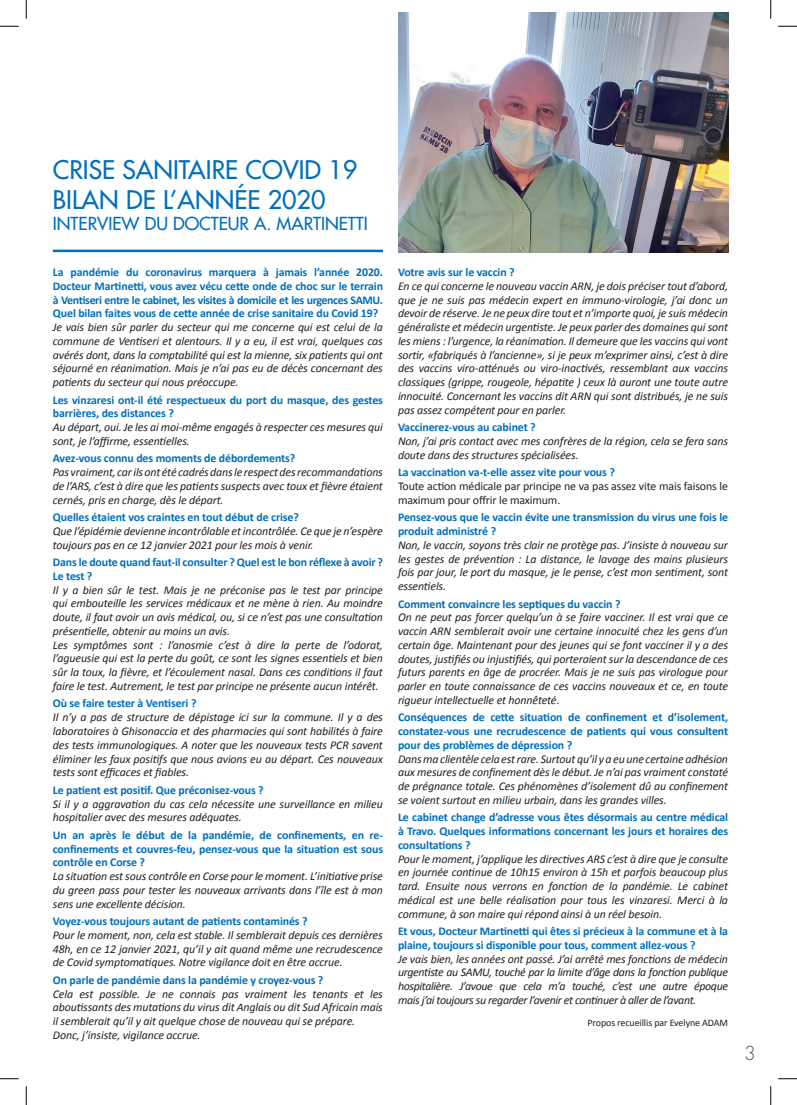
<style>
.page{position:relative;width:797px;height:1105px;background:#fff}
.page>*{position:absolute;margin:0;border:0;box-sizing:border-box;transform-origin:0 0}
.t1{font:25px/30px "Futura";color:#006fba}
.t2{font:300 18.75px "Futura";color:#4e4f50}
.t3{font:17.5px "Futura";color:#006fba}
.t4{font:italic 11.88px/13.8px "Calibri";letter-spacing:-.01em;color:#231f20;text-align:justify}
.t5{font:700 11.88px/13.8px "Calibri";letter-spacing:-.01em;color:#006fba;text-align:justify}
.t6{font:11.88px/13.8px "Calibri";letter-spacing:-.01em;color:#231f20}
.t7{font:10px "Calibri";letter-spacing:-.01em;color:#231f20}
.s1{font-style:normal}
</style>
<div class="page">
<img style="left:398px;top:12px;width:330px;height:240px">
<hr style="left:53px;top:250px;width:330px;height:2px;background:#006fba">
<svg style="left:0;top:25px;width:19px;height:2px"></svg>
<svg style="left:778px;top:25px;width:19px;height:2px"></svg>
<svg style="left:0;top:1078px;width:19px;height:1px"></svg>
<svg style="left:778px;top:1078px;width:19px;height:1px"></svg>
<svg style="left:25px;top:0;width:2px;height:19px"></svg>
<svg style="left:25px;top:1086px;width:2px;height:19px"></svg>
<svg style="left:770px;top:0;width:1px;height:19px"></svg>
<svg style="left:770px;top:1086px;width:1px;height:19px"></svg>
<h1 class="t1" style="left:53px;top:154px;width:306px;text-indent:70px">SANITAIRE COVID 19<br>BILAN DE L’ANNÉE</h1>
<h1 class="t1" style="left:53px;top:154px;width:29px">CRISE</h1>
<h1 class="t1" style="left:268px;top:184px;width:59px">2020</h1>
<h3 class="t3" style="left:53px;top:212px;width:314px">INTERVIEW DU DOCTEU R A. MARTINETTI</h3>
<p class="t5" style="left:53px;top:265px;width:332px">La pandémie du coronavirus marquera à jamais l’année 2020.<br>Docteur Martinetti, vous avez vécu cette onde de choc sur le terrain à Ventiseri entre le cabinet, les visites à domicile et les urgences SAMU</p>
<p class="t5" style="left:380px;top:292px;width:5px">.</p>
<p class="t5" style="left:53px;top:306px;width:327px">Quel bilan faites vous de cette année de crise sanitaire du Covid 19?</p>
<p class="t4" style="left:53px;top:320px;width:331px">Je vais bien sûr parler du secteur qui me concerne qui est celui de la commune de Ventiseri et alentours. Il y a eu, il est vrai, quelques cas avérés dont, dans la comptabilité qui est la mienne, six patients qui ont séjourné en réanimation. Mais je n’ai pas eu de décès concernant des patients du secteur qui nous préoccupe.</p>
<p class="t5" style="left:53px;top:392px;width:332px">Les vinzaresi ont-il été respectueux du port du masque, des gestes barrières, des distances ?</p>
<p class="t4" style="left:53px;top:420px;width:331px">Au départ, oui. Je les ai moi-même engagés à respecter ces mesures qui sont, je l’affirme, essentielles.</p>
<p class="t5" style="left:53px;top:451px;width:244px">Avez-vous connu des moments de débordements?</p>
<p class="t4" style="left:53px;top:465px;width:331px">Pas vraiment, car ils ont été cadrés dans le respect des recommandations de l’ARS, c’est à dire que les patients suspects avec toux et fièvre étaient cernés, pris en charge, dès le départ.</p>
<p class="t5" style="left:53px;top:510px;width:247px">Quelles étaient vos craintes en tout début de crise?</p>
<p class="t4" style="left:53px;top:524px;width:331px">Que l’épidémie devienne incontrôlable et incontrôlée. Ce que je n’espère toujours pas en ce 12 janvier 2021 pour les mois à venir.</p>
<p class="t5" style="left:53px;top:555px;width:332px">Dans le doute quand faut-il consulter ? Quel est le bon réflexe à avoir ?<br>Le test ?</p>
<p class="t4" style="left:53px;top:582px;width:331px;text-align:left">Il y a bien sûr le test. Mais je ne préconise pas le test par principe qui embouteille les services médicaux et ne mène à rien. Au moindre doute, il faut avoir un avis médical, ou, si ce n’est pas une consultation présentielle, obtenir au moins un avis.<br>Les symptômes sont : l’anosmie c’est à dire la perte de l’odorat, l’agueusie qui est la perte du goût, ce sont les signes essentiels et bien sûr la toux, la fièvre, et l’écoulement nasal. Dans ces conditions il faut faire le test. Autrement, le test par principe ne présente aucun intérêt.</p>
<p class="t5" style="left:53px;top:696px;width:145px">Où se faire tester à Ventiseri ?</p>
<p class="t4" style="left:53px;top:710px;width:331px">Il n’y a pas de structure de dépistage ici sur la commune. Il y a des laboratoires à Ghisonaccia et des pharmacies qui sont habilités à faire des tests immunologiques. A noter que les nouveaux tests PCR savent éliminer les faux positifs que nous avions eu au départ. Ces nouveaux tests sont efficaces et fiables.</p>
<p class="t5" style="left:53px;top:782px;width:212px">Le patient est positif. Que préconisez-vous ?</p>
<p class="t4" style="left:53px;top:796px;width:331px">Si il y a aggravation du cas cela nécessite une surveillance en milieu hospitalier avec des mesures adéquates.</p>
<p class="t5" style="left:53px;top:827px;width:332px">Un an après le début de la pandémie, de confinements, en re&shy;confinements et couvres-feu, pensez-vous que la situation est sous contrôle en Corse ?</p>
<p class="t4" style="left:53px;top:869px;width:331px">La situation est sous contrôle en Corse pour le moment. L’initiative prise du green pass pour tester les nouveaux arrivants dans l’île est à mon sens une excellente décision.</p>
<p class="t5" style="left:53px;top:914px;width:256px">Voyez-vous toujours autant de patients contaminés ?</p>
<p class="t4" style="left:53px;top:927px;width:331px">Pour le moment, non, cela est stable. Il semblerait depuis ces dernières 48h, en ce 12 janvier 2021, qu’il y ait quand même une recrudescence de Covid symptomatiques. Notre vigilance doit en être accrue.</p>
<p class="t5" style="left:53px;top:972px;width:272px">On parle de pandémie dans la pandémie y croyez-vous ?</p>
<p class="t4" style="left:53px;top:986px;width:331px;text-align:left">Cela est possible. Je ne connais pas vraiment les tenants et les aboutissants des mutations du virus dit Anglais ou dit Sud Africain mais il semblerait qu’il y ait quelque chose de nouveau qui se prépare.<br>Donc, j’insiste, vigilance accrue.</p>
<p class="t5" style="left:398px;top:265px;width:118px">Votre avis sur le vaccin ?</p>
<p class="t4" style="left:398px;top:279px;width:331px">En ce qui concerne le nouveau vaccin ARN, je dois préciser tout d’abord, que je ne suis pas médecin expert en immuno-virologie, j’ai donc un devoir de réserve. Je ne peux dire tout et n’importe quoi, je suis médecin généraliste et médecin urgentiste. Je peux parler des domaines qui sont les miens : l’urgence, la réanimation. Il demeure que les vaccins qui vont sortir, «fabriqués à l’ancienne», si je peux m’exprimer ainsi, c’est à dire des vaccins viro-atténués ou viro-inactivés, ressemblant aux vaccins classiques (grippe, rougeole, hépatite ) ceux là auront une toute autre innocuité. Concernant les vaccins dit ARN qui sont distribués, je ne suis pas assez compétent pour en parler.</p>
<p class="t5" style="left:398px;top:420px;width:139px">Vaccinerez-vous au cabinet ?</p>
<p class="t4" style="left:398px;top:434px;width:331px">Non, j’ai pris contact avec mes confrères de la région, cela se fera sans doute dans des structures spécialisées.</p>
<p class="t5" style="left:398px;top:465px;width:218px">La vaccination va-t-elle assez vite pour vous ?</p>
<p class="t6" style="left:398px;top:479px;width:331px">Toute action médicale par principe ne va pas assez vite mais faisons le maximum pour offrir le maximum.</p>
<p class="t5" style="left:398px;top:510px;width:332px">Pensez-vous que le vaccin évite une transmission du virus une fois le produit administré ?</p>
<p class="t4" style="left:398px;top:537px;width:331px">Non, le vaccin, soyons très clair ne protège pas. J’insiste à nouveau sur les gestes de prévention : La distance, le lavage des mains plusieurs fois par jour, le port du masque, je le pense, c’est mon sentiment, sont essentiels.</p>
<p class="t5" style="left:398px;top:596px;width:224px">Comment convaincre les septiques du vaccin ?</p>
<p class="t4" style="left:398px;top:610px;width:331px">On ne peut pas forcer quelqu’un à se faire vacciner. Il est vrai que ce vaccin ARN semblerait avoir une certaine innocuité chez les gens d’un certain âge. Maintenant pour des jeunes qui se font vacciner il y a des doutes, justifiés ou injustifiés, qui porteraient sur la descendance de ces futurs parents en âge de procréer. Mais je ne suis pas virologue pour parler en toute connaissance de ces vaccins nouveaux et ce, en toute rigueur intellectuelle et honnêteté<span class="s1">.</span></p>
<p class="t5" style="left:398px;top:710px;width:332px">Conséquences de cette situation de confinement et d’isolement, constatez-vous une recrudescence de patients qui vous consultent pour des problèmes de dépression ?</p>
<p class="t4" style="left:398px;top:751px;width:331px">Dans ma clientèle cela est rare. Surtout qu’il y a eu une certaine adhésion aux mesures de confinement dès le début. Je n’ai pas vraiment constaté de prégnance totale. Ces phénomènes d’isolement dû au confinement se voient surtout en milieu urbain, dans les grandes villes.</p>
<p class="t5" style="left:398px;top:810px;width:332px">Le cabinet change d’adresse vous êtes désormais au centre médical à Travo. Quelques informations concernant les jours et horaires des consultations ?</p>
<p class="t4" style="left:398px;top:851px;width:331px">Pour le moment, j’applique les directives ARS c’est à dire que je consulte en journée continue de 10h15 environ à 15h et parfois beaucoup plus tard. Ensuite nous verrons en fonction de la pandémie. Le cabinet médical est une belle réalisation pour tous les vinzaresi. Merci à la commune, à son maire qui répond ainsi à un réel besoin.</p>
<p class="t5" style="left:398px;top:924px;width:331px">Et vous, Docteur Martinetti qui êtes si précieux à la commune et à la plaine, toujours si disponible pour tous, comment allez-vous ?</p>
<p class="t4" style="left:398px;top:951px;width:331px">Je vais bien, les années ont passé. J’ai arrêté mes fonctions de médecin urgentiste au SAMU, touché par la limite d’âge dans la fonction publique hospitalière. J’avoue que cela m’a touché, c’est une autre époque mais j’ai toujours su regarder l’avenir et continuer à aller de l’avant.</p>
<p class="t7" style="left:587px;top:1017px;width:142px">Propos recueillis par Evelyne ADAM</p>
<h2 class="t2" style="left:744px;top:1041px;width:13px">3</h2>
</div>
